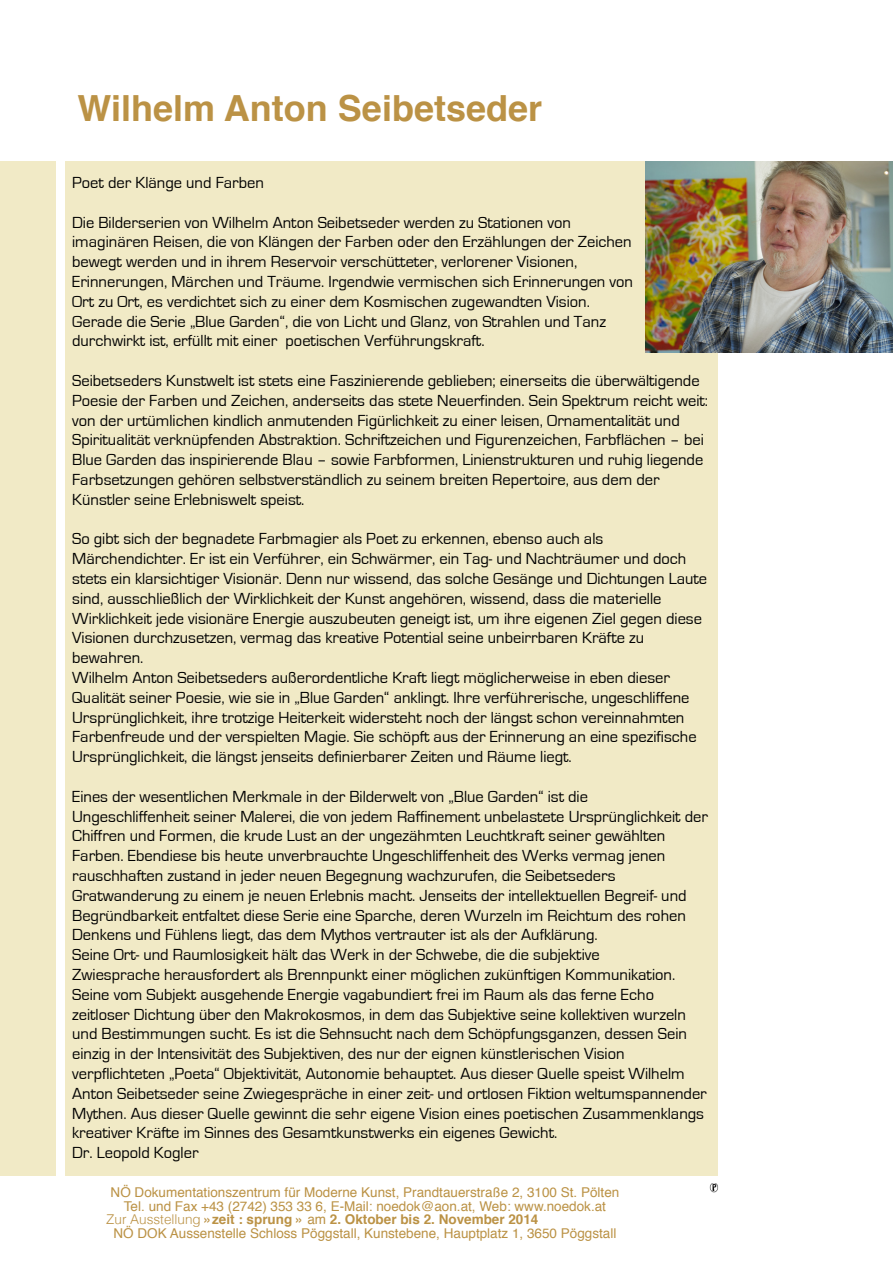
<style>
.page{position:relative;width:893px;height:1263px;background:#fff}
.page>*{position:absolute;margin:0;border:0;box-sizing:border-box;transform-origin:0 0}
.t1{font:700 36px "Helvetica";color:#bb9245}
.t2{font:16.5px/19.8px "Eurostile";color:#000}
.t3{font:13.5px/13.5px "Helvetica";color:#bb9245;text-align:center}
.t4{font:700 13.5px "Helvetica";color:#bb9245}
.s1{font-weight:300}
.s2{font-weight:400}
</style>
<div class="page">
<div style="left:0;top:162px;width:718px;height:1014px;background:#f1eac6"></div>
<img style="left:710px;top:1185px;width:9px;height:7px">
<div style="left:707px;top:1182px;width:17px;height:17px;border:2px solid #fff"></div>
<img style="left:645px;top:162px;width:248px;height:190px">
<div style="left:56px;top:152px;width:9px;height:1035px;background:#fff"></div>
<p class="t1" style="left:78px;top:79px;width:466px">Wilhelm Anton Seibetseder</p>
<p class="t2" style="left:72px;top:173px;width:193px">Poet der Klänge und Farben</p>
<p class="t2" style="left:72px;top:213px;width:500px">Die Bilderserien von Wilhelm Anton Seibetseder werden zu Stationen von</p>
<p class="t2" style="left:72px;top:232px;width:561px">imaginären Reisen, die von Klängen der Farben oder den Erzählungen der Zeichen</p>
<p class="t2" style="left:72px;top:252px;width:507px">bewegt werden und in ihrem Reservoir verschütteter, verlorener Visionen,</p>
<p class="t2" style="left:72px;top:272px;width:562px">Erinnerungen, Märchen und Träume. Irgendwie vermischen sich Erinnerungen von</p>
<p class="t2" style="left:72px;top:292px;width:519px">Ort zu Ort, es verdichtet sich zu einer dem Kosmischen zugewandten Vision.</p>
<p class="t2" style="left:72px;top:312px;width:535px">Gerade die Serie „Blue Garden“, die von Licht und Glanz, von Strahlen und Tanz</p>
<p class="t2" style="left:72px;top:331px;width:414px">durchwirkt ist, erfüllt mit einer poetischen Verführungskraft.</p>
<p class="t2" style="left:72px;top:371px;width:637px">Seibetseders Kunstwelt ist stets eine Faszinierende geblieben; einerseits die überwältigende Poesie der Farben und Zeichen, anderseits das stete Neuerfinden. Sein Spektrum reicht weit: von der urtümlichen kindlich anmutenden Figürlichkeit zu einer leisen, Ornamentalität und Spiritualität verknüpfenden Abstraktion. Schriftzeichen und Figurenzeichen, Farbflächen – bei Blue Garden das inspirierende Blau – sowie Farbformen, Linienstrukturen und ruhig liegende Farbsetzungen gehören selbstverständlich zu seinem breiten Repertoire, aus dem der</p>
<p class="t2" style="left:72px;top:490px;width:234px">Künstler seine Erlebniswelt speist.</p>
<p class="t2" style="left:72px;top:529px;width:533px">So gibt sich der begnadete Farbmagier als Poet zu erkennen, ebenso auch als</p>
<p class="t2" style="left:72px;top:549px;width:636px">Märchendichter. Er ist ein Verführer, ein Schwärmer, ein Tag- und Nachträumer und doch stets ein klarsichtiger Visionär. Denn nur wissend, das solche Gesänge und Dichtungen Laute sind, ausschließlich der Wirklichkeit der Kunst angehören, wissend, dass die materielle</p>
<p class="t2" style="left:72px;top:609px;width:631px">Wirklichkeit jede visionäre Energie auszubeuten geneigt ist, um ihre eigenen Ziel gegen diese<br>Visionen durchzusetzen, vermag das kreative Potential seine unbeirrbaren Kräfte zu</p>
<p class="t2" style="left:72px;top:648px;width:73px">bewahren.</p>
<p class="t2" style="left:72px;top:668px;width:626px">Wilhelm Anton Seibetseders außerordentliche Kraft liegt möglicherweise in eben dieser Qualität seiner Poesie, wie sie in „Blue Garden“ anklingt. Ihre verführerische, ungeschliffene Ursprünglichkeit, ihre trotzige Heiterkeit widersteht noch der längst schon vereinnahmten Farbenfreude und der verspielten Magie. Sie schöpft aus der Erinnerung an eine spezifische Ursprünglichkeit, die längst jenseits definierbarer Zeiten und Räume liegt.</p>
<p class="t2" style="left:72px;top:787px;width:517px">Eines der wesentlichen Merkmale in der Bilderwelt von „Blue Garden“ ist die</p>
<p class="t2" style="left:72px;top:807px;width:637px">Ungeschliffenheit seiner Malerei, die von jedem Raffinement unbelastete Ursprünglichkeit der<br>Chiffren und Formen, die krude Lust an der ungezähmten Leuchtkraft seiner gewählten</p>
<p class="t2" style="left:72px;top:846px;width:595px">Farben. Ebendiese bis heute unverbrauchte Ungeschliffenheit des Werks vermag jenen rauschhaften zustand in jeder neuen Begegnung wachzurufen, die Seibetseders</p>
<p class="t2" style="left:72px;top:886px;width:616px">Gratwanderung zu einem je neuen Erlebnis macht. Jenseits der intellektuellen Begreif- und</p>
<p class="t2" style="left:72px;top:906px;width:615px">Begründbarkeit entfaltet diese Serie eine Sparche, deren Wurzeln im Reichtum des rohen<br>Denkens und Fühlens liegt, das dem Mythos vertrauter ist als der Aufklärung.</p>
<p class="t2" style="left:72px;top:945px;width:529px">Seine Ort- und Raumlosigkeit hält das Werk in der Schwebe, die die subjektive</p>
<p class="t2" style="left:72px;top:965px;width:604px">Zwiesprache herausfordert als Brennpunkt einer möglichen zukünftigen Kommunikation.</p>
<p class="t2" style="left:72px;top:985px;width:583px">Seine vom Subjekt ausgehende Energie vagabundiert frei im Raum als das ferne Echo</p>
<p class="t2" style="left:72px;top:1005px;width:616px;text-align:justify">zeitloser Dichtung über den Makrokosmos, in dem das Subjektive seine kollektiven wurzeln und Bestimmungen sucht. Es ist die Sehnsucht nach dem Schöpfungsganzen, dessen Sein einzig in der Intensivität des Subjektiven, des nur der eignen künstlerischen Vision</p>
<p class="t2" style="left:72px;top:1064px;width:636px">verpflichteten „Poeta“ Objektivität, Autonomie behauptet. Aus dieser Quelle speist Wilhelm Anton Seibetseder seine Zwiegespräche in einer zeit- und ortlosen Fiktion weltumspannender Mythen. Aus dieser Quelle gewinnt die sehr eigene Vision eines poetischen Zusammenklangs kreativer Kräfte im Sinnes des Gesamtkunstwerks ein eigenes Gewicht.</p>
<p class="t2" style="left:72px;top:1143px;width:128px">Dr. Leopold Kogler</p>
<p class="t3" style="left:111px;top:1186px;width:510px">NÖ Dokumentationszentrum für Moderne Kunst, Prandtauerstraße 2, 3100 St. Pölten<br>Tel. und Fax +43 (2742) 353 33 6, E-Mail: noedok@aon.at, Web: www.noedok.at</p>
<p class="t4" style="left:106px;top:1208px;width:434px"><span class="s1">Zur Ausstellung</span> »zeit : sprung » <span class="s2">am</span> 2. Oktober bis 2. November 2014</p>
<p class="t3" style="left:114px;top:1227px;width:504px">NÖ DOK Aussenstelle Schloss Pöggstall, Kunstebene, Hauptplatz 1, 3650 Pöggstall</p>
</div>
